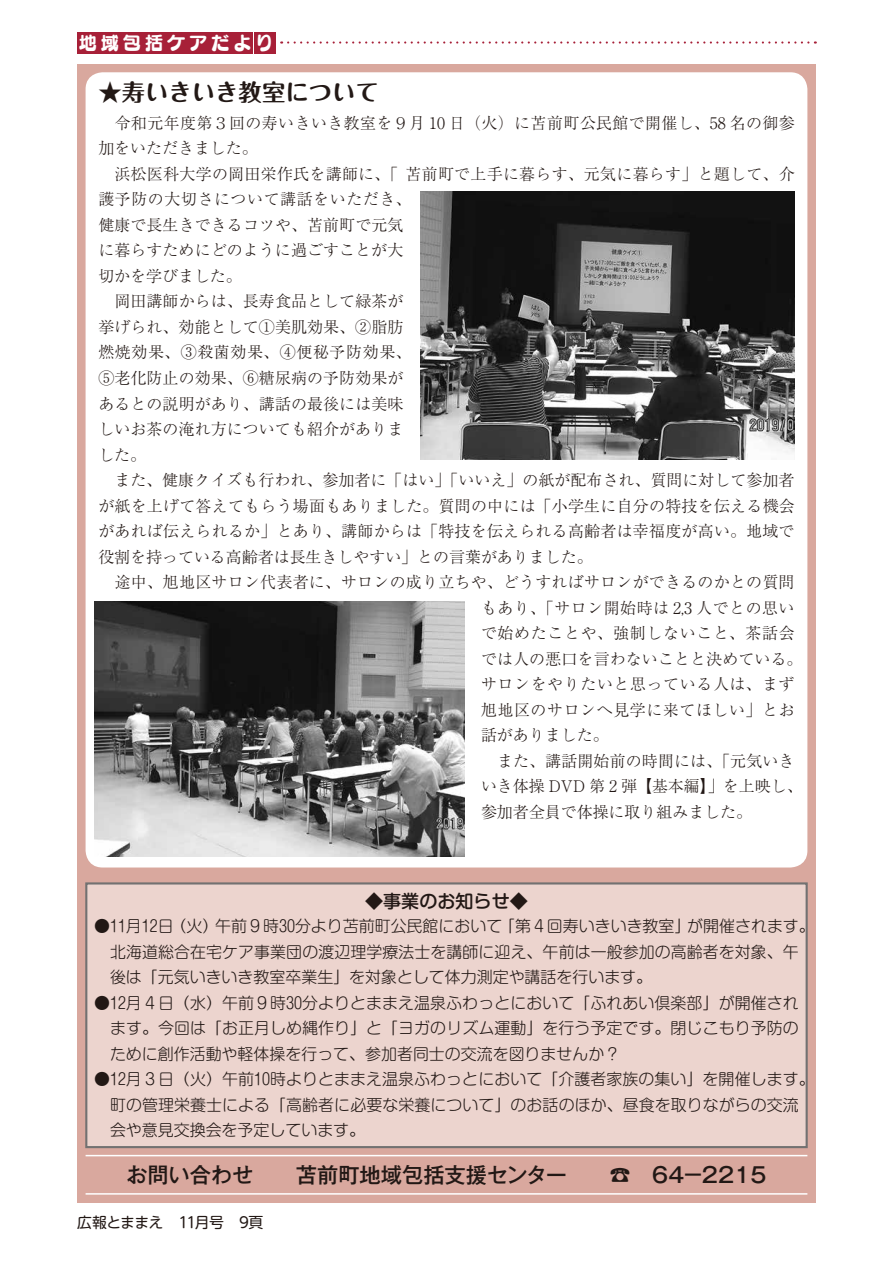
<style>
.page{position:relative;width:893px;height:1263px;background:#fff}
.page>*{position:absolute;margin:0;border:0;box-sizing:border-box;transform-origin:0 0}
.t1{font:700 23.4px "Maru Fo Pro";color:#221815}
.t2{font:500 21.3px "Gothic MB101 Pr 6";letter-spacing:-.01em;color:#221815}
.t3{font:18.75px "Slump Std DB";letter-spacing:.18em;color:#fff}
.t4{font:500 18px "Shin M Go Pr 6";color:#221815}
.t5{font:300 15.9px "Ryumin Pr 6";letter-spacing:.015em;color:#221815}
.t6{font:300 15.9px/25.5px "Shin M Go Pr 6";letter-spacing:.005em;color:#221815}
.t7{font:300 15.9px "Ryumin Pr 6";letter-spacing:.035em;color:#221815}
.t8{font:300 15.9px "Ryumin Pr 6";letter-spacing:.04em;color:#221815}
.t9{font:14.85px "UD Shin M Go Pr 6";letter-spacing:-.045em;color:#221815}
</style>
<div class="page">
<div style="left:77px;top:64px;width:739px;height:1138px;background:#d9a89e"></div>
<hr style="left:86px;top:1193px;width:721px;height:1px;background:#fff">
<hr style="left:86px;top:1155px;width:721px;height:1px;background:#fff">
<div style="left:85px;top:882px;width:723px;height:266px;background:#ecd4ce;border:2px solid #727171"></div>
<div style="left:188px;top:32px;width:21px;height:21px;background:#a72038"></div>
<div style="left:166px;top:32px;width:21px;height:21px;background:#a72038"></div>
<div style="left:143px;top:32px;width:22px;height:21px;background:#a72038"></div>
<div style="left:121px;top:32px;width:22px;height:21px;background:#a72038"></div>
<div style="left:99px;top:32px;width:21px;height:21px;background:#a72038"></div>
<div style="left:77px;top:32px;width:21px;height:21px;background:#a72038"></div>
<svg style="left:281px;top:41px;width:527px;height:3px"></svg>
<div style="left:254px;top:32px;width:21px;height:21px;background:#a72038"></div>
<div style="left:232px;top:32px;width:21px;height:21px;background:#a72038"></div>
<div style="left:210px;top:32px;width:21px;height:21px;background:#a72038"></div>
<div style="left:86px;top:72px;width:721px;height:795px;background:#fff;border-radius:17px"></div>
<img style="left:420px;top:191px;width:375px;height:268px">
<img style="left:94px;top:602px;width:370px;height:255px">
<p class="t3" style="left:78px;top:30px;width:197px">地域包括ケアだより</p>
<h1 class="t1" style="left:98px;top:74px;width:282px">★寿いきいき教室について</h1>
<p class="t5" style="left:98px;top:110px;width:698px">　令和元年度第３回の寿いきいき教室を９月 10 日（火）に苫前町公民館で開催し、58 名の御参</p>
<p class="t5" style="left:98px;top:136px;width:161px">加をいただきました。</p>
<p class="t5" style="left:406px;top:161px;width:391px">苫前町で上手に暮らす、元気に暮らす」と題して、介</p>
<p class="t5" style="left:98px;top:161px;width:301px">　浜松医科大学の岡田栄作氏を講師に、「</p>
<p class="t7" style="left:98px;top:187px;width:314px">護予防の大切さについて講話をいただき、</p>
<p class="t5" style="left:98px;top:212px;width:307px">健康で長生きできるコツや、苫前町で元気</p>
<p class="t5" style="left:98px;top:238px;width:306px">に暮らすためにどのように過ごすことが大</p>
<p class="t5" style="left:98px;top:263px;width:145px">切かを学びました。</p>
<p class="t5" style="left:98px;top:289px;width:307px">　岡田講師からは、長寿食品として緑茶が</p>
<p class="t5" style="left:98px;top:314px;width:306px">挙げられ、効能として①美肌効果、②脂肪</p>
<p class="t8" style="left:98px;top:340px;width:314px">燃焼効果、③殺菌効果、④便秘予防効果、</p>
<p class="t5" style="left:98px;top:366px;width:307px">⑤老化防止の効果、⑥糖尿病の予防効果が</p>
<p class="t5" style="left:98px;top:391px;width:307px">あるとの説明があり、講話の最後には美味</p>
<p class="t5" style="left:98px;top:417px;width:306px">しいお茶の淹れ方についても紹介がありま</p>
<p class="t5" style="left:98px;top:442px;width:49px">した。</p>
<p class="t5" style="left:98px;top:468px;width:698px">　また、健康クイズも行われ、参加者に「はい」「いいえ」の紙が配布され、質問に対して参加者</p>
<p class="t5" style="left:98px;top:493px;width:698px">が紙を上げて答えてもらう場面もありました。質問の中には「小学生に自分の特技を伝える機会</p>
<p class="t5" style="left:98px;top:519px;width:698px">があれば伝えられるか」とあり、講師からは「特技を伝えられる高齢者は幸福度が高い。地域で</p>
<p class="t5" style="left:98px;top:544px;width:496px">役割を持っている高齢者は長生きしやすい」との言葉がありました。</p>
<p class="t5" style="left:98px;top:570px;width:698px">　途中、旭地区サロン代表者に、サロンの成り立ちや、どうすればサロンができるのかとの質問</p>
<p class="t7" style="left:481px;top:595px;width:315px">もあり、「サロン開始時は 2,3 人でとの思い</p>
<p class="t8" style="left:481px;top:621px;width:315px">で始めたことや、強制しないこと、茶話会</p>
<p class="t5" style="left:481px;top:646px;width:323px">では人の悪口を言わないことと決めている。</p>
<p class="t8" style="left:481px;top:672px;width:315px">サロンをやりたいと思っている人は、まず</p>
<p class="t7" style="left:481px;top:697px;width:315px">旭地区のサロンへ見学に来てほしい」とお</p>
<p class="t5" style="left:481px;top:723px;width:129px">話がありました。</p>
<p class="t5" style="left:481px;top:748px;width:315px">　また、講話開始前の時間には、「元気いき</p>
<p class="t5" style="left:481px;top:774px;width:323px">いき体操 DVD 第 2 弾【基本編】」を上映し、</p>
<p class="t5" style="left:481px;top:799px;width:273px">参加者全員で体操に取り組みました。</p>
<p class="t4" style="left:365px;top:887px;width:164px">◆事業のお知らせ◆</p>
<p class="t6" style="left:687px;top:912px;width:129px">が開催されます。</p>
<p class="t6" style="left:171px;top:912px;width:49px">（火）</p>
<p class="t6" style="left:499px;top:912px;width:193px">「第4回寿いきいき教室」</p>
<p class="t6" style="left:215px;top:912px;width:289px">午前9時30分より苫前町公民館において</p>
<p class="t6" style="left:110px;top:912px;width:690px;text-indent:-16px">●11月12日<br>北海道総合在宅ケア事業団の渡辺理学療法士を講師に迎え、午前は一般参加の高齢者を対象、午後は「元気いきいき教室卒業生」を対象として体力測定や講話を行います。</p>
<p class="t6" style="left:110px;top:989px;width:690px;text-align:justify;text-indent:-16px">●12月4日（水）午前9時30分よりとままえ温泉ふわっとにおいて「ふれあい倶楽部」が開催されます。今回は「お正月しめ縄作り」と「ヨガのリズム運動」を行う予定です。閉じこもり予防のために創作活動や軽体操を行って、参加者同士の交流を図りませんか?</p>
<p class="t6" style="left:110px;top:1065px;width:706px;text-indent:-16px">●12月3日（火）午前10時よりとままえ温泉ふわっとにおいて「介護者家族の集い」を開催します。町の管理栄養士による「高齢者に必要な栄養について」のお話のほか、昼食を取りながらの交流会や意見交換会を予定しています。</p>
<h2 class="t2" style="left:127px;top:1157px;width:442px">お問い合わせ　　苫前町地域包括支援センター</h2>
<p class="t9" style="left:77px;top:1210px;width:188px">広報とままえ　11月号　9頁</p>
<h2 class="t2" style="left:610px;top:1157px;width:23px">☎</h2>
<h2 class="t2" style="left:650px;top:1157px;width:121px">６４－２２１５</h2>
</div>
